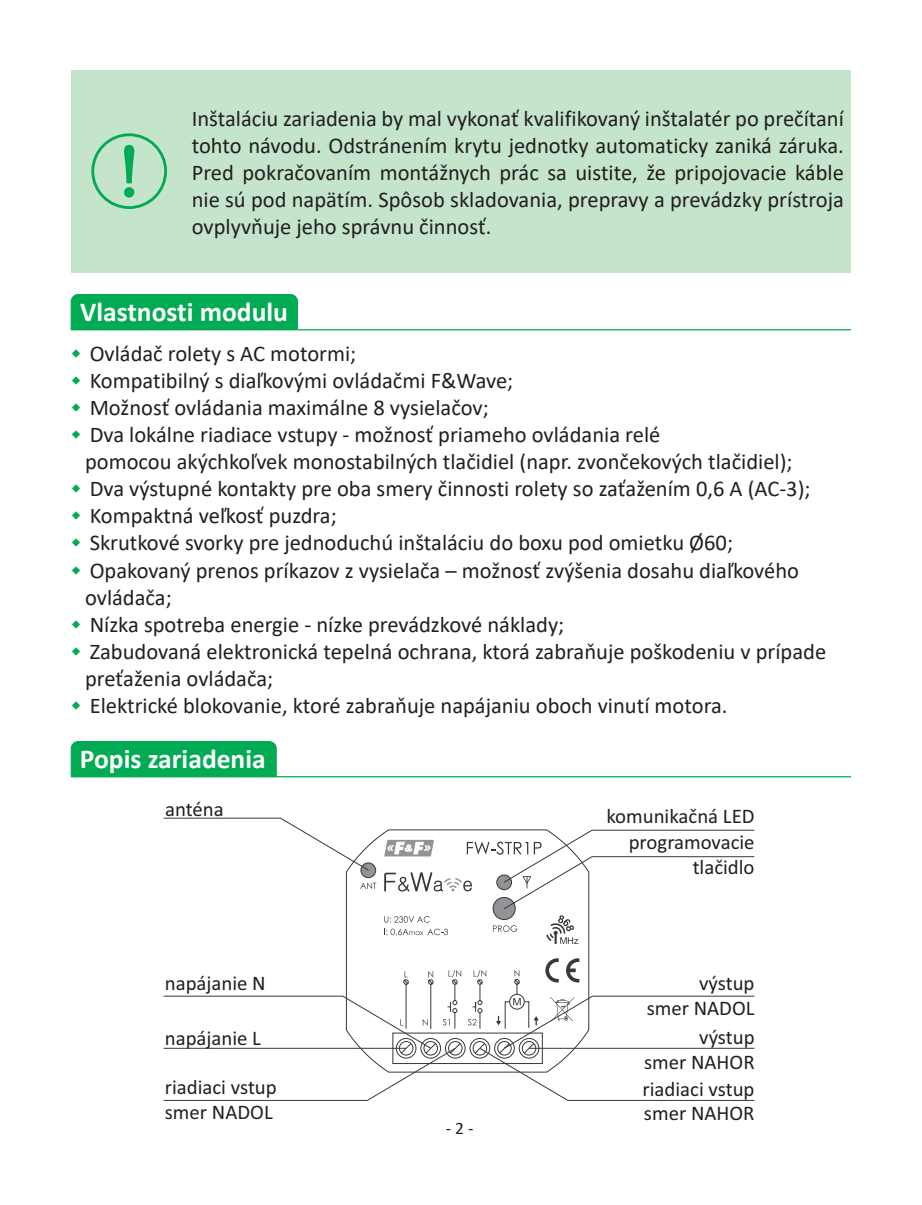
<style>
.page{position:relative;width:922px;height:1205px;background:#fff}
.page>*{position:absolute;margin:0;border:0;box-sizing:border-box;transform-origin:0 0}
.t1{font:700 27.5px "Calibri";color:#fff}
.t2{font:22.5px/27px "Calibri";color:#231f20;text-align:justify}
.t3{font:20.75px/25px "Calibri";color:#231f20;text-align:right}
.t4{font:17.5px "Calibri";color:#231f20}
</style>
<div class="page">
<div style="left:185px;top:71px;width:665px;height:202px;background:#c5e4cc"></div>
<div style="left:71px;top:71px;width:114px;height:202px;background:#c5e4cc"></div>
<div style="left:91px;top:133px;width:76px;height:76px;border:3px solid #00ab53;border-radius:50%"></div>
<svg style="left:124px;top:144px;width:11px;height:54px"></svg>
<div style="left:70px;top:294px;width:228px;height:36px;background:#00ab53"></div>
<hr style="left:71px;top:329px;width:779px;height:1px;background:#00ab53">
<div style="left:71px;top:741px;width:206px;height:35px;background:#00ab53"></div>
<hr style="left:71px;top:776px;width:779px;height:1px;background:#00ab53">
<svg style="left:163px;top:818px;width:591px;height:283px"></svg>
<p class="t2" style="left:192px;top:105px;width:653px">Inštaláciu zariadenia by mal vykonať kvalifikovaný inštalatér po prečítaní tohto návodu. Odstránením krytu jednotky automaticky zaniká záruka.<br>Pred pokračovaním montážnych prác sa uistite, že pripojovacie káble nie sú pod napätím. Spôsob skladovania, prepravy a prevádzky prístroja ovplyvňuje jeho správnu činnosť.</p>
<p class="t1" style="left:80px;top:292px;width:209px">Vlastnosti modulu</p>
<p class="t2" style="left:85px;top:340px;width:742px;text-align:left">Ovládač rolety s AC motormi;<br>Kompatibilný s diaľkovými ovládačmi F&amp;Wave;<br>Možnosť ovládania maximálne 8 vysielačov;<br>Dva lokálne riadiace vstupy - možnosť priameho ovládania relé<br>pomocou akýchkoľvek monostabilných tlačidiel (napr. zvončekových tlačidiel); Dva výstupné kontakty pre oba smery činnosti rolety so zaťažením 0,6 A (AC-3); Kompaktná veľkosť puzdra;<br>Skrutkové svorky pre jednoduchú inštaláciu do boxu pod omietku Ø60; Opakovaný prenos príkazov z vysielača – možnosť zvýšenia dosahu diaľkového ovládača;<br>Nízka spotreba energie - nízke prevádzkové náklady;<br>Zabudovaná elektronická tepelná ochrana, ktorá zabraňuje poškodeniu v prípade preťaženia ovládača;<br>Elektrické blokovanie, ktoré zabraňuje napájaniu oboch vinutí motora.</p>
<p class="t1" style="left:80px;top:739px;width:187px">Popis zariadenia</p>
<p class="t3" style="left:165px;top:796px;width:60px">anténa</p>
<p class="t3" style="left:606px;top:803px;width:150px">komunikačná LED</p>
<p class="t3" style="left:628px;top:829px;width:127px">programovacie tlačidlo</p>
<p class="t3" style="left:165px;top:970px;width:102px">napájanie N</p>
<p class="t3" style="left:646px;top:970px;width:109px">výstup<br>smer NADOL</p>
<p class="t3" style="left:165px;top:1025px;width:98px">napájanie L</p>
<p class="t3" style="left:644px;top:1024px;width:112px">výstup<br>smer NAHOR</p>
<p class="t3" style="left:165px;top:1073px;width:113px;text-align:left">riadiaci vstup smer NADOL</p>
<p class="t3" style="left:642px;top:1076px;width:113px;line-height:24.2px;text-align:left">riadiaci vstup smer NAHOR</p>
<p class="t4" style="left:446px;top:1116px;width:29px">- 2 -</p>
</div>
